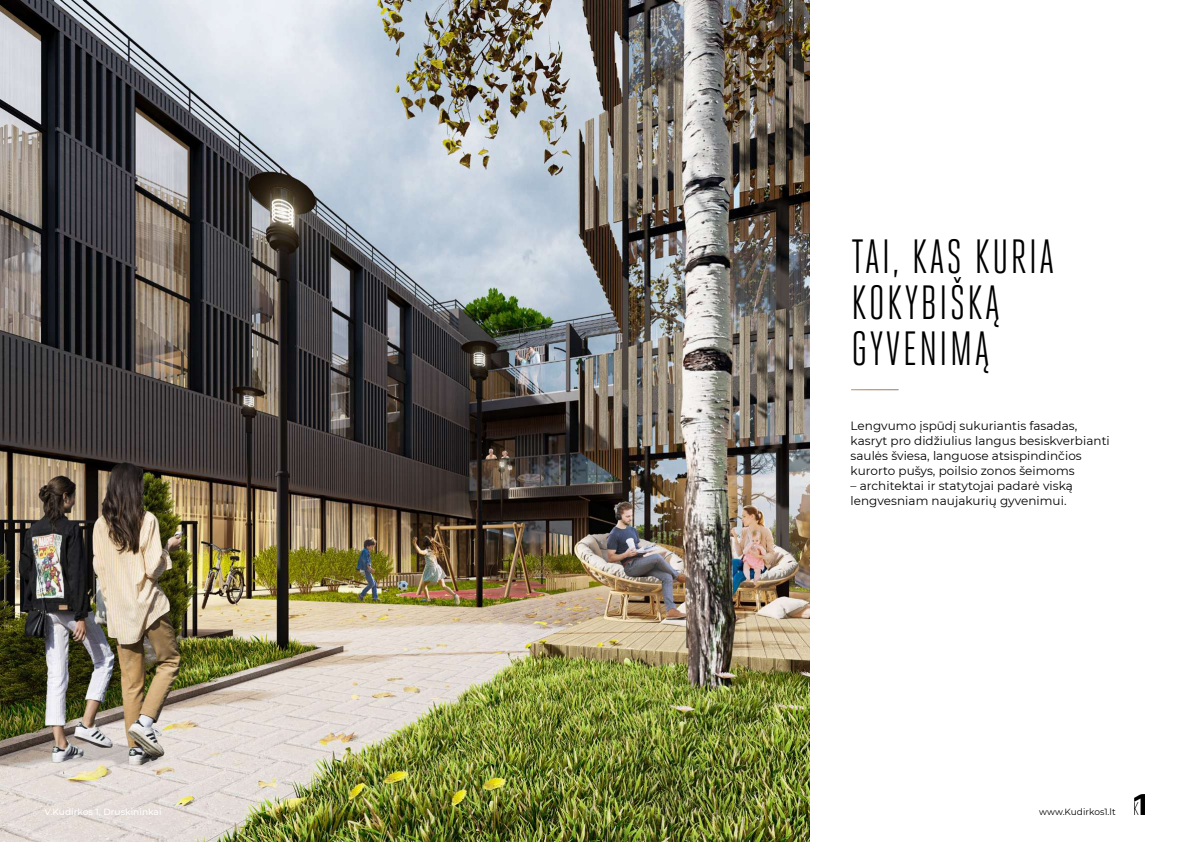
<style>
.page{position:relative;width:1191px;height:842px;background:#fff}
.page>*{position:absolute;margin:0;border:0;box-sizing:border-box;transform-origin:0 0}
.t1{font:48px/46px "Heroic Condensed";letter-spacing:.04em;color:#000}
.t2{font:12px/15px "Montserrat";letter-spacing:.005em;color:#000}
.t3{font:500 9px "Montserrat";letter-spacing:.005em;color:#fff}
.t4{font:9px "Montserrat";color:#000}
</style>
<div class="page">
<img style="left:0;top:0;width:809px;height:842px">
<img style="left:1134px;top:794px;width:10px;height:21px">
<h1 class="t1" style="left:851px;top:234px;width:205px">TAI, KAS KURIA<br>KOKYBIŠKĄ<br>GYVENIMĄ</h1>
<p class="t2" style="left:850px;top:417px;width:261px">Lengvumo įspūdį sukuriantis fasadas, kasryt pro didžiulius langus besiskverbianti saulės šviesa, languose atsispindinčios kurorto pušys, poilsio zonos šeimoms</p>
<p class="t2" style="left:850px;top:477px;width:224px">– architektai ir statytojai padarė viską lengvesniam naujakurių gyvenimui.</p>
<p class="t3" style="left:44px;top:805px;width:119px">V.Kudirkos 1, Druskininkai</p>
<p class="t4" style="left:1039px;top:805px;width:78px">www.Kudirkos1.lt</p>
</div>
